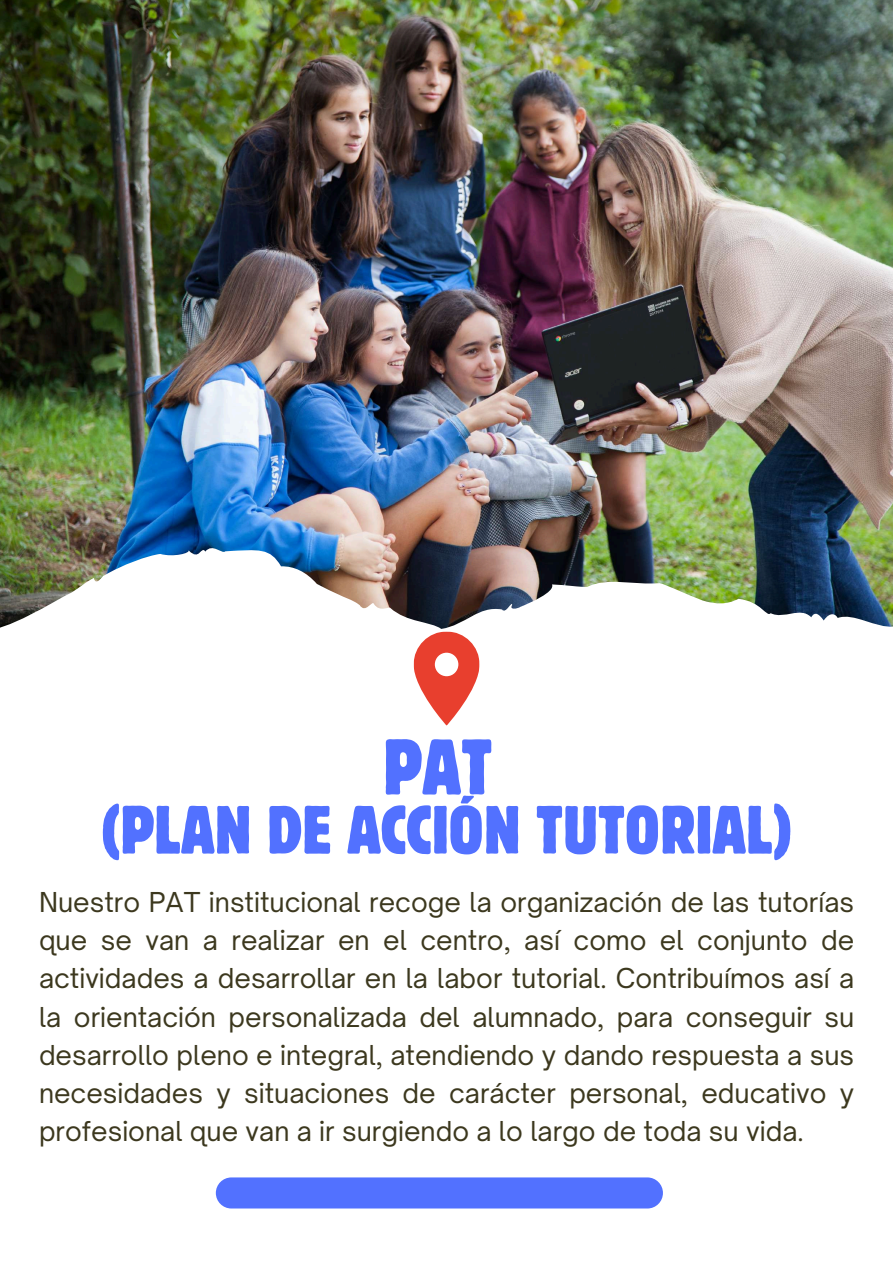
<style>
.page{position:relative;width:893px;height:1263px;background:#fff}
.page>*{position:absolute;margin:0;border:0;box-sizing:border-box;transform-origin:0 0}
.t1{font:condensed 78.15px "Block W1 G";color:#5271ff}
.t2{font:condensed 67.65px "Block W1 G";color:#5271ff}
.t3{font:26.25px/38.2px "Open Sauce One";color:#3c381e;text-align:justify}
</style>
<div class="page">
<svg style="left:414px;top:631px;width:65px;height:94px"></svg>
<div style="left:216px;top:1177px;width:447px;height:31px;background:#5271ff;border-radius:16px"></div>
<img style="left:0;top:0;width:893px;height:629px">
<h1 class="t1" style="left:383px;top:716px;width:111px">PAT</h1>
<h2 class="t2" style="left:101px;top:786px;width:693px">(PLAN DE ACCIÓN TUTORIAL)</h2>
<p class="t3" style="left:39px;top:883px;width:816px">Nuestro PAT institucional recoge la organización de las tutorías que se van a realizar en el centro, así como el conjunto de actividades a desarrollar en la labor tutorial. Contribuímos así a la orientación personalizada del alumnado, para conseguir su desarrollo pleno e integral, atendiendo y dando respuesta a sus necesidades y situaciones de carácter personal, educativo y profesional que van a ir surgiendo a lo largo de toda su vida.</p>
</div>
